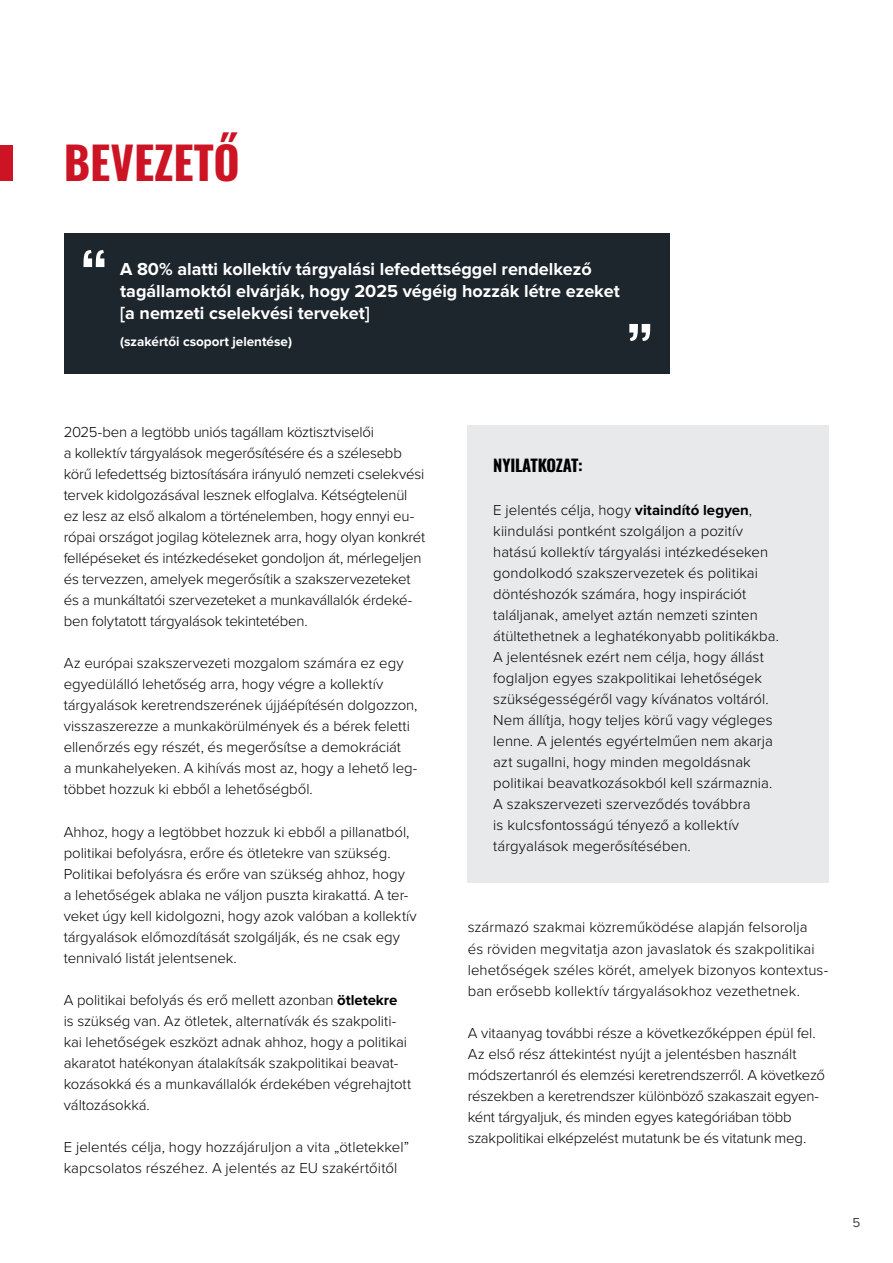
<style>
.page{position:relative;width:893px;height:1263px;background:#fff}
.page>*{position:absolute;margin:0;border:0;box-sizing:border-box;transform-origin:0 0}
.t1{font:700 45px "Oswald";color:#cd1425}
.t2{font:700 18px/21.6px "Proxima Nova";color:#fff}
.t3{font:700 16.5px "Oswald";letter-spacing:-.01em;color:#000}
.t4{font:300 15px/21px "Proxima Nova";letter-spacing:-.005em;color:#000}
.t5{font:700 13.5px "Proxima Nova";color:#fff}
.t6{font:13.5px "Proxima Nova";color:#414042}
.s1{font-weight:700}
</style>
<div class="page">
<div style="left:468px;top:425px;width:361px;height:457px;background:#e8e9ea"></div>
<div style="left:64px;top:233px;width:606px;height:141px;background:#1d252d"></div>
<svg style="left:83px;top:250px;width:21px;height:17px"></svg>
<svg style="left:629px;top:324px;width:21px;height:17px"></svg>
<div style="left:0;top:146px;width:13px;height:35px;background:#cd1425"></div>
<h1 class="t1" style="left:64px;top:139px;width:177px">BEVEZETŐ</h1>
<p class="t2" style="left:120px;top:259px;width:501px">A 80% alatti kollektív tárgyalási lefedettséggel rendelkező tagállamoktól elvárják, hogy 2025 végéig hozzák létre ezeket [a nemzeti cselekvési terveket]</p>
<p class="t5" style="left:120px;top:333px;width:173px">(szakértői csoport jelentése)</p>
<p class="t4" style="left:64px;top:421px;width:363px">2025-ben a legtöbb uniós tagállam köztisztviselői<br>a kollektív tárgyalások megerősítésére és a szélesebb körű lefedettség biztosítására irányuló nemzeti cselekvési tervek kidolgozásával lesznek elfoglalva. Kétségtelenül ez lesz az első alkalom a történelemben, hogy ennyi eu&shy;rópai országot jogilag köteleznek arra, hogy olyan konkrét fellépéseket és intézkedéseket gondoljon át, mérlegeljen és tervezzen, amelyek megerősítik a szakszervezeteket és a munkáltatói szervezeteket a munkavállalók érdeké&shy;ben folytatott tárgyalások tekintetében.</p>
<p class="t4" style="left:64px;top:652px;width:355px">Az európai szakszervezeti mozgalom számára ez egy egyedülálló lehetőség arra, hogy végre a kollektív tárgyalások keretrendszerének újjáépítésén dolgozzon, visszaszerezze a munkakörülmények és a bérek feletti ellenőrzés egy részét, és megerősítse a demokráciát<br>a munkahelyeken. A kihívás most az, hogy a lehető leg&shy;többet hozzuk ki ebből a lehetőségből.</p>
<p class="t4" style="left:64px;top:820px;width:355px">Ahhoz, hogy a legtöbbet hozzuk ki ebből a pillanatból, politikai befolyásra, erőre és ötletekre van szükség.<br>Politikai befolyásra és erőre van szükség ahhoz, hogy<br>a lehetőségek ablaka ne váljon puszta kirakattá. A ter&shy;veket úgy kell kidolgozni, hogy azok valóban a kollektív tárgyalások előmozdítását szolgálják, és ne csak egy tennivaló listát jelentsenek.</p>
<p class="t4" style="left:64px;top:988px;width:349px">A politikai befolyás és erő mellett azonban <span class="s1">ötletekre </span>is szükség van. Az ötletek, alternatívák és szakpoliti&shy;kai lehetőségek eszközt adnak ahhoz, hogy a politikai akaratot hatékonyan átalakítsák szakpolitikai beavat&shy;kozásokká és a munkavállalók érdekében végrehajtott változásokká.</p>
<p class="t4" style="left:64px;top:1136px;width:347px">E jelentés célja, hogy hozzájáruljon a vita „ötletekkel” kapcsolatos részéhez. A jelentés az EU szakértőitől</p>
<p class="t3" style="left:493px;top:457px;width:91px">NYILATKOZAT:</p>
<p class="t4" style="left:493px;top:498px;width:287px">E jelentés célja, hogy <span class="s1">vitaindító legyen</span>, kiindulási pontként szolgáljon a pozitív hatású kollektív tárgyalási intézkedéseken gondolkodó szakszervezetek és politikai döntéshozók számára, hogy inspirációt találjanak, amelyet aztán nemzeti szinten átültethetnek a leghatékonyabb politikákba.<br>A jelentésnek ezért nem célja, hogy állást foglaljon egyes szakpolitikai lehetőségek szükségességéről vagy kívánatos voltáról.<br>Nem állítja, hogy teljes körű vagy végleges lenne. A jelentés egyértelműen nem akarja azt sugallni, hogy minden megoldásnak politikai beavatkozásokból kell származnia.<br>A szakszervezeti szerveződés továbbra<br>is kulcsfontosságú tényező a kollektív tárgyalások megerősítésében.</p>
<p class="t4" style="left:468px;top:916px;width:362px">származó szakmai közreműködése alapján felsorolja<br>és röviden megvitatja azon javaslatok és szakpolitikai lehetőségek széles körét, amelyek bizonyos kontextus&shy;ban erősebb kollektív tárgyalásokhoz vezethetnek.</p>
<p class="t4" style="left:468px;top:1021px;width:359px">A vitaanyag további része a következőképpen épül fel.<br>Az első rész áttekintést nyújt a jelentésben használt módszertanról és elemzési keretrendszerről. A következő részekben a keretrendszer különböző szakaszait egyen&shy;ként tárgyaljuk, és minden egyes kategóriában több szakpolitikai elképzelést mutatunk be és vitatunk meg.</p>
<p class="t6" style="left:852px;top:1212px;width:9px">5</p>
</div>
